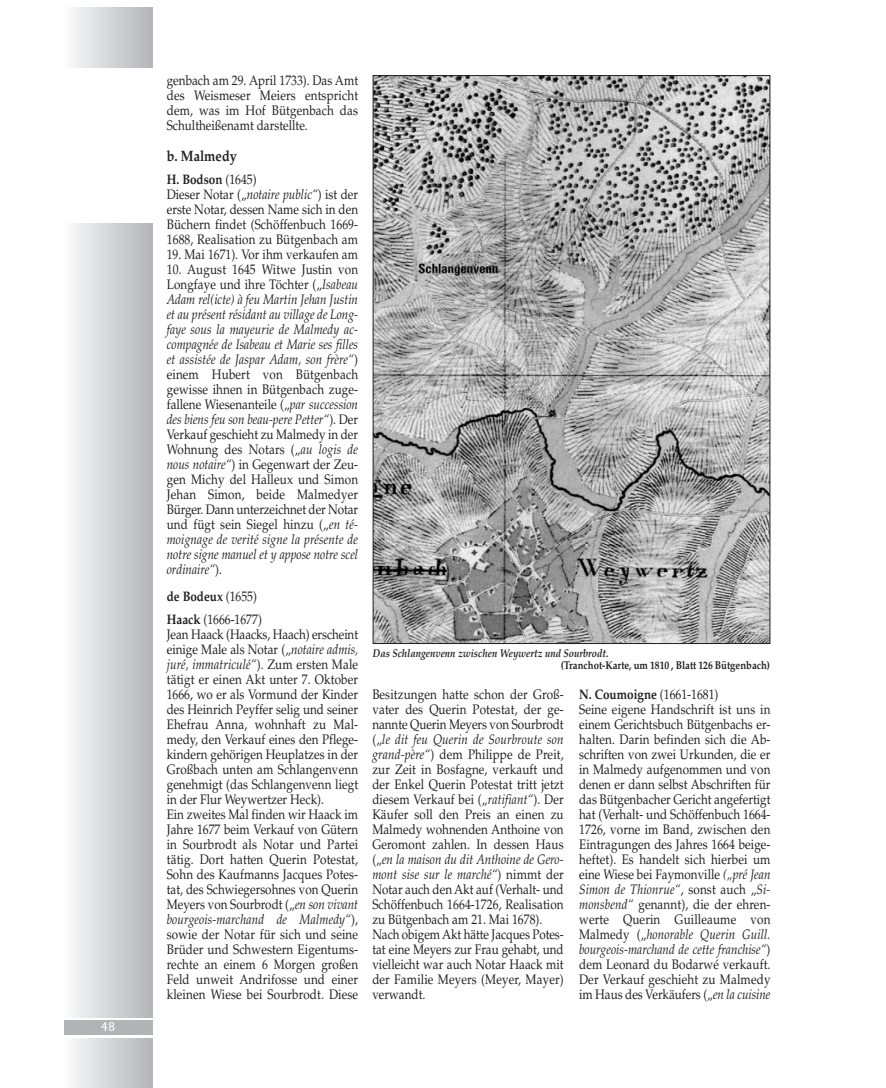
<style>
.page{position:relative;width:886px;height:1088px;background:#fff}
.page>*{position:absolute;margin:0;border:0;box-sizing:border-box;transform-origin:0 0}
.t1{font:700 15px "Palatino LT Std";color:#231f20;scale:.85 1}
.t2{font:13.75px/15px "Palatino LT Std";letter-spacing:.005em;color:#231f20;scale:.85 1}
.t3{font:italic 13.75px/15px "Palatino LT Std";color:#231f20;text-align:justify;scale:.85 1}
.t4{font:12.5px "Adelon";color:#fff}
.t5{font:italic 700 11.25px "Palatino LT Std";color:#231f20;scale:.85 1}
.t6{font:700 11.25px "Palatino LT Std";color:#231f20;scale:.85 1}
.s1{font-weight:700}
.s2{font-style:italic}
.s3{font-style:normal}
</style>
<div class="page">
<div style="left:64px;top:223px;width:88px;height:794px;background:linear-gradient(to right,#fbfbfc,#b4b5b9)"></div>
<div style="left:64px;top:1020px;width:88px;height:15px;background:#b2b3b7"></div>
<div style="left:64px;top:1038px;width:88px;height:50px;background:linear-gradient(to right,#fbfbfc,#b4b5b9)"></div>
<div style="left:64px;top:7px;width:88px;height:60px;background:linear-gradient(to right,#fbfbfc,#b4b5b9)"></div>
<img style="left:375px;top:77px;width:393px;height:565px">
<p class="t4" style="left:101px;top:1022px;width:16px">48</p>
<p class="t2" style="left:167px;top:75px;width:227px;text-align:justify">genbach am 29. April 1733). Das Amt des Weismeser Meiers entspricht dem, was im Hof Bütgenbach das Schultheißenamt darstellte.</p>
<p class="t1" style="left:167px;top:151px;width:84px">b. Malmedy</p>
<p class="t2" style="left:167px;top:174px;width:227px"><span class="s1">H. Bodson</span> (1645)<br>Dieser Notar („<span class="s2">notaire public“</span>) ist der erste Notar, dessen Name sich in den<br>Büchern findet (Schöffenbuch 1669-<br>1688, Realisation zu Bütgenbach am</p>
<p class="t2" style="left:167px;top:249px;width:227px">19. Mai 1671). Vor ihm verkaufen am</p>
<p class="t3" style="left:167px;top:264px;width:227px"><span class="s3">10. August 1645 Witwe Justin von Longfaye und ihre Töchter („</span>Isabeau Adam rel(icte) à feu Martin Jehan Justin et au présent résidant au village de Long&shy;faye sous la mayeurie de Malmedy ac&shy;compagnée de Isabeau et Marie ses filles et assistée de Jaspar Adam, son frère“<span class="s3">) einem Hubert von Bütgenbach gewisse ihnen in Bütgenbach zuge&shy;fallene Wiesenanteile („</span>par succession des biens feu son beau-pere Petter“<span class="s3">). Der Verkauf geschieht zu Malmedy in der Wohnung des Notars („</span>au logis de nous notaire“<span class="s3">) in Gegenwart der Zeu&shy;gen Michy del Halleux und Simon Jehan Simon, beide Malmedyer Bürger. Dann unterzeichnet der Notar und fügt sein Siegel hinzu („</span>en té&shy;moignage de verité signe la présente de notre signe manuel et y appose notre scel ordinaire“<span class="s3">).</span></p>
<p class="t2" style="left:167px;top:586px;width:113px;line-height:23.8px"><span class="s1">de Bodeux</span> (1655)<br><span class="s1">Haack</span> (1666-1677)</p>
<p class="t2" style="left:167px;top:629px;width:227px">Jean Haack (Haacks, Haach) erscheint einige Male als Notar („<span class="s2">notaire admis, juré, immatriculé“</span>). Zum ersten Male tätigt er einen Akt unter 7. Oktober 1666, wo er als Vormund der Kinder des Heinrich Peyffer selig und seiner Ehefrau Anna, wohnhaft zu Mal&shy;medy, den Verkauf eines den Pflege&shy;kindern gehörigen Heuplatzes in der Großbach unten am Schlangenvenn genehmigt (das Schlangenvenn liegt in der Flur Weywertzer Heck).<br>Ein zweites Mal finden wir Haack im Jahre 1677 beim Verkauf von Gütern in Sourbrodt als Notar und Partei tätig. Dort hatten Querin Potestat, Sohn des Kaufmanns Jacques Potes&shy;tat, des Schwiegersohnes von Querin Meyers von Sourbrodt („<span class="s2">en son vivant bourgeois-marchand de Malmedy“</span>), sowie der Notar für sich und seine Brüder und Schwestern Eigentums&shy;rechte an einem 6 Morgen großen Feld unweit Andrifosse und einer kleinen Wiese bei Sourbrodt. Diese</p>
<p class="t5" style="left:373px;top:649px;width:279px">Das Schlangenvenn zwischen Weywertz und Sourbrodt.</p>
<p class="t6" style="left:561px;top:661px;width:248px">(Tranchot-Karte, um 1810 , Blatt 126 Bütgenbach)</p>
<p class="t2" style="left:372px;top:688px;width:227px">Besitzungen hatte schon der Groß&shy;vater des Querin Potestat, der ge&shy;nannte Querin Meyers von Sourbrodt („<span class="s2">le dit feu Querin de Sourbroute son grand-père“</span>) dem Philippe de Preit, zur Zeit in Bosfagne, verkauft und der Enkel Querin Potestat tritt jetzt diesem Verkauf bei („<span class="s2">ratifiant“</span>). Der Käufer soll den Preis an einen zu Malmedy wohnenden Anthoine von Geromont zahlen. In dessen Haus („<span class="s2">en la maison du dit Anthoine de Gero&shy;mont sise sur le marché“</span>) nimmt der Notar auch den Akt auf (Verhalt- und Schöffenbuch 1664-1726, Realisation zu Bütgenbach am 21. Mai 1678).<br>Nach obigem Akt hätte Jacques Potes&shy;tat eine Meyers zur Frau gehabt, und vielleicht war auch Notar Haack mit der Familie Meyers (Meyer, Mayer) verwandt.</p>
<p class="t2" style="left:579px;top:688px;width:227px"><span class="s1">N. Coumoigne</span> (1661-1681)<br>Seine eigene Handschrift ist uns in einem Gerichtsbuch Bütgenbachs er&shy;halten. Darin befinden sich die Ab&shy;schriften von zwei Urkunden, die er in Malmedy aufgenommen und von denen er dann selbst Abschriften für das Bütgenbacher Gericht angefertigt hat (Verhalt- und Schöffenbuch 1664- 1726, vorne im Band, zwischen den Eintragungen des Jahres 1664 beige&shy;heftet). Es handelt sich hierbei um eine Wiese bei Faymonville <span class="s2">(„pré Jean Simon de Thionrue“</span>, sonst auch „<span class="s2">Si&shy;monsbend“</span> genannt), die der ehren&shy;werte Querin Guilleaume von Malmedy („<span class="s2">honorable Querin Guill. bourgeois-marchand de cette franchise“</span>) dem Leonard du Bodarwé verkauft.<br>Der Verkauf geschieht zu Malmedy im Haus des Verkäufers („<span class="s2">en la cuisine</span></p>
</div>
